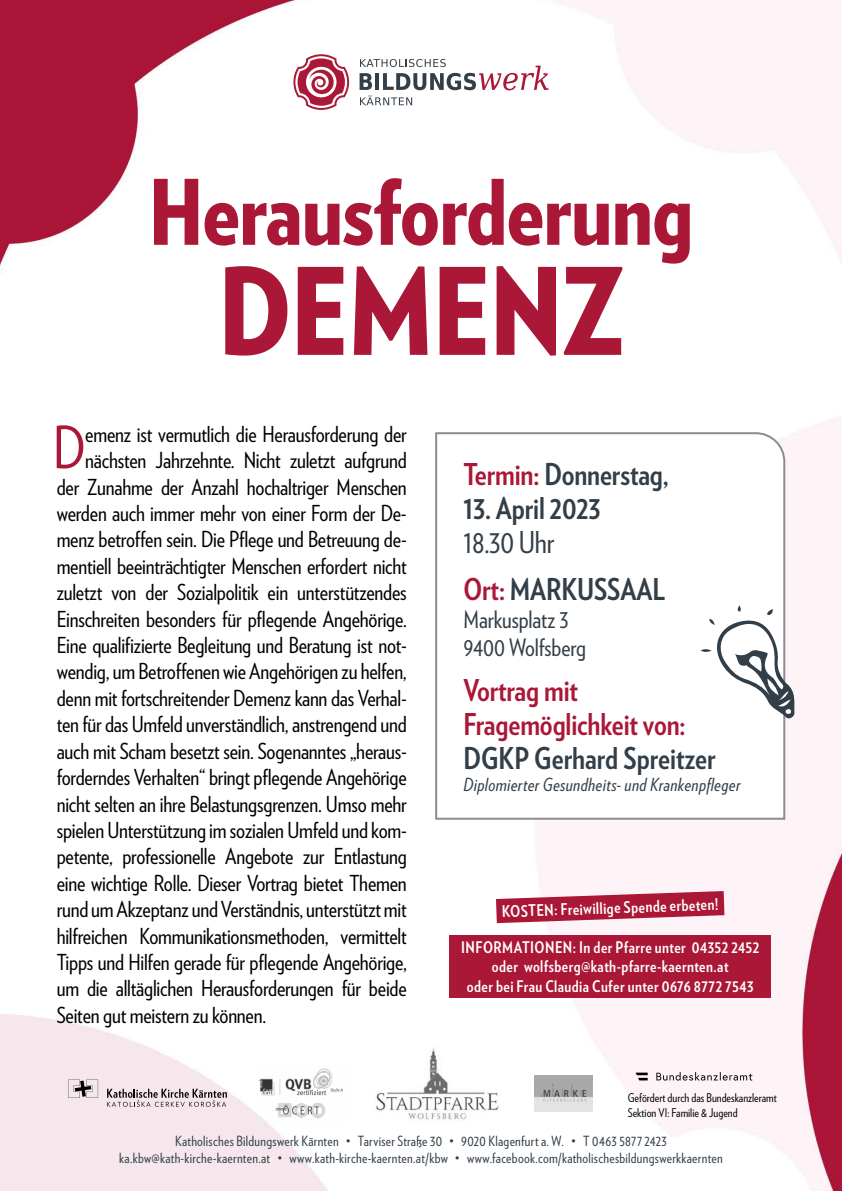
<style>
.page{position:relative;width:842px;height:1191px;background:#fff}
.page>*{position:absolute;margin:0;border:0;box-sizing:border-box;transform-origin:0 0}
.t1{font:900 120px "Verlag Condensed";letter-spacing:-.01em;color:#ab1736}
.t2{font:900 90px "Verlag Condensed";letter-spacing:-.01em;color:#ab1736}
.t3{font:58px "Verlag Condensed";color:#ab1736}
.t4{font:700 30px/47.4px "Verlag Condensed";letter-spacing:-.005em;color:#323e48}
.t5{font:700 30px/34px "Verlag Condensed";letter-spacing:-.005em;color:#ab1736}
.t6{font:24px/28px "Verlag Condensed";letter-spacing:-.005em;color:#323e48}
.t7{font:22px "Verlag Condensed";letter-spacing:-.01em;color:#000}
.t8{font:italic 18px "Verlag Condensed";letter-spacing:.02em;color:#323e48}
.t9{font:700 16px/19.2px "Verlag Condensed";letter-spacing:.025em;color:#fff;text-align:center}
.t10{font:14px/16.8px "Verlag Condensed";letter-spacing:.02em;color:#323e48;text-align:center}
.t11{font:12px/14.4px "Verlag Condensed";color:#000}
.s1{color:#ab1736}
.s2{font-weight:400}
</style>
<div class="page">
<img style="left:0;top:0;width:842px;height:1191px">
<img style="left:534px;top:1075px;width:59px;height:36px">
<svg style="left:65px;top:1075px;width:165px;height:35px;background:#f3e6ea"></svg>
<svg style="left:68px;top:1079px;width:30px;height:18px"></svg>
<svg style="left:107px;top:1088px;width:120px;height:18px;background:#bfb4b8"></svg>
<img style="left:256px;top:1062px;width:91px;height:61px">
<svg style="left:656px;top:1072px;width:96px;height:8px"></svg>
<svg style="left:636px;top:1072px;width:12px;height:8px"></svg>
<div style="left:360px;top:1042px;width:155px;height:86px;background:#fff"></div>
<img style="left:376px;top:1048px;width:123px;height:72px">
<svg style="left:360px;top:59px;width:189px;height:46px"></svg>
<svg style="left:293px;top:54px;width:56px;height:56px"></svg>
<svg style="left:496px;top:891px;width:228px;height:32px"></svg>
<div style="left:449px;top:934px;width:322px;height:63px;background:#ab1736"></div>
<svg style="left:434px;top:431px;width:352px;height:389px"></svg>
<svg style="left:701px;top:605px;width:96px;height:115px"></svg>
<h2 class="t2" style="left:149px;top:142px;width:546px">Herausforderung</h2>
<h1 class="t1" style="left:218px;top:218px;width:407px">DEMENZ</h1>
<h3 class="t3" style="left:53px;top:406px;width:34px">D</h3>
<p class="t7" style="left:85px;top:418px;width:323px">emenz ist vermutlich die Herausforderung der</p>
<p class="t7" style="left:85px;top:445px;width:323px">nächsten Jahrzehnte. Nicht zuletzt aufgrund</p>
<p class="t7" style="left:57px;top:471px;width:352px">der Zunahme der Anzahl hochaltriger Menschen</p>
<p class="t7" style="left:57px;top:497px;width:352px">werden auch immer mehr von einer Form der De-</p>
<p class="t7" style="left:57px;top:524px;width:352px">menz betroffen sein. Die Pflege und Betreuung de-</p>
<p class="t7" style="left:57px;top:550px;width:352px">mentiell beeinträchtigter Menschen erfordert nicht</p>
<p class="t7" style="left:57px;top:577px;width:352px">zuletzt von der Sozialpolitik ein unterstützendes</p>
<p class="t7" style="left:57px;top:603px;width:352px">Einschreiten besonders für pflegende Angehörige.</p>
<p class="t7" style="left:57px;top:629px;width:352px">Eine qualifizierte Begleitung und Beratung ist not-</p>
<p class="t7" style="left:57px;top:656px;width:352px">wendig, um Betroffenen wie Angehörigen zu helfen,</p>
<p class="t7" style="left:57px;top:682px;width:352px">denn mit fortschreitender Demenz kann das Verhal-</p>
<p class="t7" style="left:57px;top:709px;width:352px">ten für das Umfeld unverständlich, anstrengend und</p>
<p class="t7" style="left:57px;top:735px;width:352px">auch mit Scham besetzt sein. Sogenanntes „heraus-</p>
<p class="t7" style="left:57px;top:761px;width:352px">forderndes Verhalten“ bringt pflegende Angehörige</p>
<p class="t7" style="left:57px;top:788px;width:352px">nicht selten an ihre Belastungsgrenzen. Umso mehr</p>
<p class="t7" style="left:57px;top:814px;width:352px">spielen Unterstützung im sozialen Umfeld und kom-</p>
<p class="t7" style="left:57px;top:841px;width:352px">petente, professionelle Angebote zur Entlastung</p>
<p class="t7" style="left:57px;top:867px;width:352px">eine wichtige Rolle. Dieser Vortrag bietet Themen</p>
<p class="t7" style="left:57px;top:893px;width:352px">rund um Akzeptanz und Verständnis, unterstützt mit</p>
<p class="t7" style="left:57px;top:920px;width:352px">hilfreichen Kommunikationsmethoden, vermittelt</p>
<p class="t7" style="left:57px;top:946px;width:352px">Tipps und Hilfen gerade für pflegende Angehörige,</p>
<p class="t7" style="left:57px;top:973px;width:352px">um die alltäglichen Herausforderungen für beide</p>
<p class="t7" style="left:57px;top:999px;width:211px">Seiten gut meistern zu können.</p>
<h3 class="t4" style="left:463px;top:449px;width:207px"><span class="s1">Termin:</span> Donnerstag,</h3>
<h3 class="t4" style="left:463px;top:483px;width:139px">13. April 2023</h3>
<h3 class="t4" style="left:463px;top:517px;width:203px"><span class="s2">18.30 Uhr<br></span><span class="s1">Ort:</span> MARKUSSAAL</h3>
<p class="t6" style="left:463px;top:604px;width:124px">Markusplatz 3<br>9400 Wolfsberg</p>
<h3 class="t5" style="left:463px;top:672px;width:223px">Vortrag mit<br>Fragemöglichkeit von:</h3>
<h3 class="t4" style="left:463px;top:733px;width:254px">DGKP Gerhard Spreitzer</h3>
<p class="t8" style="left:463px;top:772px;width:278px">Diplomierter Gesundheits- und Krankenpfleger</p>
<p class="t9" style="left:502px;top:901px;width:218px;rotate:-2deg">KOSTEN: Freiwillige Spende erbeten!</p>
<p class="t9" style="left:461px;top:937px;width:299px">INFORMATIONEN: In der Pfarre unter 04352 2452 oder wolfsberg@kath-pfarre-kaernten.at<br>oder bei Frau Claudia Cufer unter 0676 8772 7543</p>
<p class="t11" style="left:628px;top:1090px;width:150px">Gefördert durch das Bundeskanzleramt<br>Sektion VI: Familie &amp; Jugend</p>
<p class="t10" style="left:119px;top:1132px;width:605px">Katholisches Bildungswerk Kärnten • Tarviser Straße 30 • 9020 Klagenfurt a. W. • T 0463 5877 2423 ka.kbw@kath-kirche-kaernten.at • www.kath-kirche-kaernten.at/kbw • www.facebook.com/katholischesbildungswerkkaernten</p>
</div>
